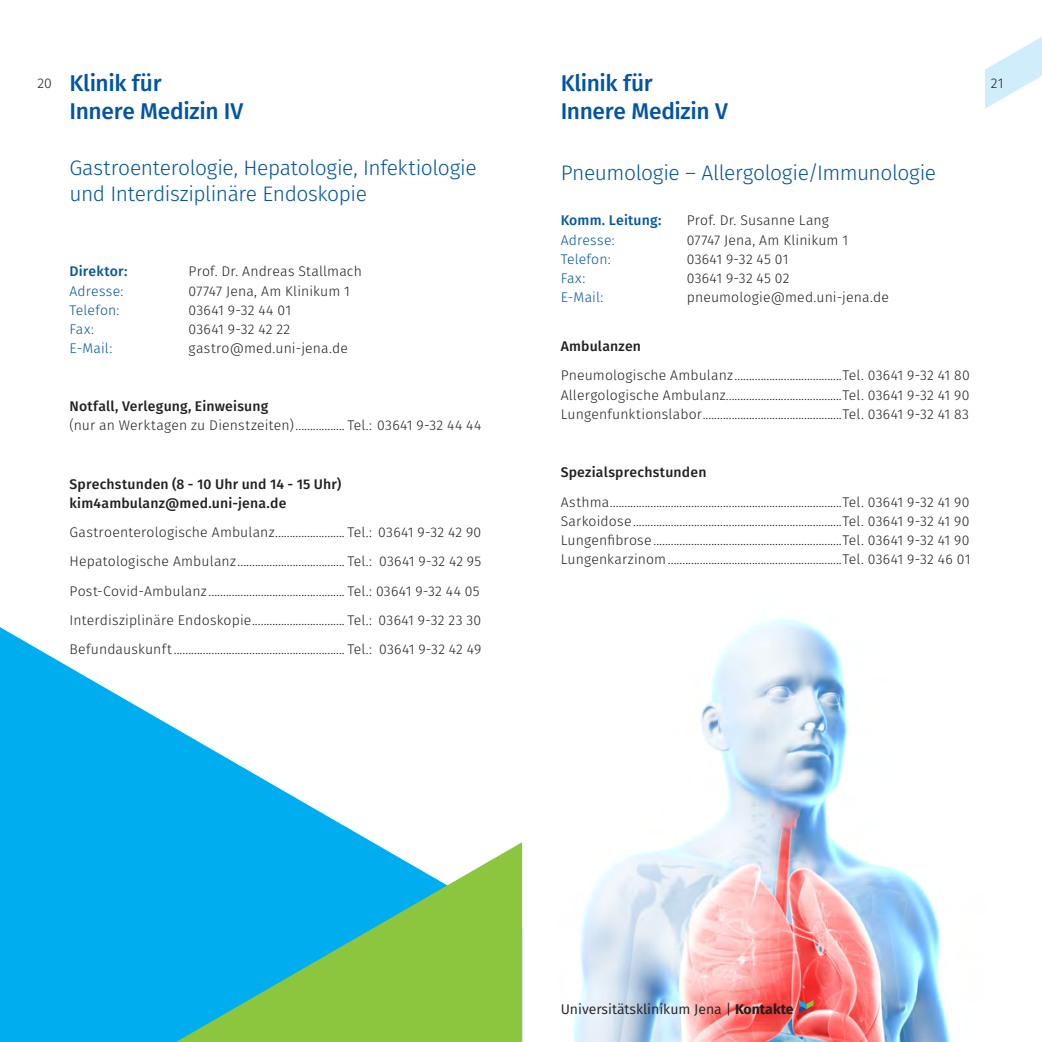
<style>
.page{position:relative;width:1042px;height:1042px;background:#fff}
.page>*{position:absolute;margin:0;border:0;box-sizing:border-box;transform-origin:0 0}
.t1{font:500 22.75px/28px "Fira Sans";letter-spacing:-.015em;color:#0154a6}
.t2{font:300 21px/26.2px "Fira Sans";letter-spacing:-.02em;color:#0154a6}
.t3{font:300 14px "Fira Sans";letter-spacing:.015em;color:#231f20}
.t4{font:500 14px/19.2px "Fira Sans";letter-spacing:.015em;color:#231f20}
.t5{font:300 14px "Fira Sans";letter-spacing:.015em;color:#0154a6}
.t6{font:14px "Fira Sans";color:#231f20}
.t7{font:500 14px "Fira Sans";letter-spacing:.015em;color:#0154a6}
.s1{font-weight:700}
</style>
<div class="page">
<svg style="left:0;top:627px;width:372px;height:415px;fill:#00aeef"></svg>
<svg style="left:176px;top:842px;width:346px;height:200px"></svg>
<img style="left:573px;top:619px;width:378px;height:423px">
<svg style="left:985px;top:37px;width:57px;height:72px"></svg>
<svg style="left:799px;top:1000px;width:14px;height:13px"></svg>
<p class="t3" style="left:37px;top:73px;width:16px">20</p>
<h1 class="t1" style="left:69px;top:68px;width:175px">Klinik für<br>Innere Medizin IV</h1>
<h2 class="t2" style="left:69px;top:154px;width:409px">Gastroenterologie, Hepatologie, Infektiologie und Interdisziplinäre Endoskopie</h2>
<p class="t7" style="left:69px;top:260px;width:60px">Direktor:</p>
<p class="t3" style="left:189px;top:261px;width:175px">Prof. Dr. Andreas Stallmach</p>
<p class="t5" style="left:69px;top:281px;width:56px">Adresse:</p>
<p class="t3" style="left:189px;top:281px;width:163px">07747 Jena, Am Klinikum 1</p>
<p class="t5" style="left:69px;top:300px;width:51px">Telefon:</p>
<p class="t3" style="left:189px;top:300px;width:104px">03641 9-32 44 01</p>
<p class="t5" style="left:69px;top:319px;width:26px">Fax:</p>
<p class="t3" style="left:189px;top:319px;width:103px">03641 9-32 42 22</p>
<p class="t5" style="left:69px;top:338px;width:44px">E-Mail:</p>
<p class="t3" style="left:189px;top:338px;width:161px">gastro@med.uni-jena.de</p>
<p class="t4" style="left:69px;top:396px;width:200px">Notfall, Verlegung, Einweisung</p>
<p class="t3" style="left:69px;top:415px;width:229px">(nur an Werktagen zu Dienstzeiten)..................</p>
<p class="t3" style="left:347px;top:415px;width:135px">Tel.: 03641 9-32 44 44</p>
<p class="t4" style="left:69px;top:473px;width:273px">Sprechstunden (8 - 10 Uhr und 14 - 15 Uhr) kim4ambulanz@med.uni-jena.de</p>
<p class="t3" style="left:69px;top:522px;width:209px">Gastroenterologische Ambulanz.........................</p>
<p class="t3" style="left:347px;top:522px;width:135px">Tel.: 03641 9-32 42 90</p>
<p class="t3" style="left:69px;top:551px;width:172px">Hepatologische Ambulanz......................................</p>
<p class="t3" style="left:347px;top:551px;width:135px">Tel.: 03641 9-32 42 95</p>
<p class="t3" style="left:69px;top:581px;width:142px">Post-Covid-Ambulanz................................................</p>
<p class="t3" style="left:347px;top:581px;width:134px">Tel.: 03641 9-32 44 05</p>
<p class="t3" style="left:69px;top:610px;width:186px">Interdisziplinäre Endoskopie.................................</p>
<p class="t3" style="left:347px;top:610px;width:135px">Tel.: 03641 9-32 23 30</p>
<p class="t3" style="left:69px;top:639px;width:109px">Befundauskunft............................................................</p>
<p class="t3" style="left:347px;top:639px;width:135px">Tel.: 03641 9-32 42 49</p>
<h1 class="t1" style="left:561px;top:68px;width:169px">Klinik für<br>Innere Medizin V</h1>
<h2 class="t2" style="left:561px;top:159px;width:377px">Pneumologie – Allergologie/Immunologie</h2>
<p class="t7" style="left:561px;top:209px;width:102px">Komm. Leitung:</p>
<p class="t3" style="left:687px;top:210px;width:144px">Prof. Dr. Susanne Lang</p>
<p class="t5" style="left:561px;top:230px;width:56px">Adresse:</p>
<p class="t3" style="left:687px;top:230px;width:163px">07747 Jena, Am Klinikum 1</p>
<p class="t5" style="left:561px;top:249px;width:51px">Telefon:</p>
<p class="t3" style="left:687px;top:249px;width:103px">03641 9-32 45 01</p>
<p class="t5" style="left:561px;top:268px;width:26px">Fax:</p>
<p class="t3" style="left:687px;top:268px;width:104px">03641 9-32 45 02</p>
<p class="t5" style="left:561px;top:287px;width:44px">E-Mail:</p>
<p class="t3" style="left:687px;top:287px;width:204px">pneumologie@med.uni-jena.de</p>
<p class="t4" style="left:561px;top:336px;width:82px">Ambulanzen</p>
<p class="t3" style="left:561px;top:366px;width:177px">Pneumologische Ambulanz......................................</p>
<p class="t3" style="left:842px;top:366px;width:129px">Tel. 03641 9-32 41 80</p>
<p class="t3" style="left:561px;top:385px;width:169px">Allergologische Ambulanz.........................................</p>
<p class="t3" style="left:842px;top:385px;width:128px">Tel. 03641 9-32 41 90</p>
<p class="t3" style="left:561px;top:404px;width:146px">Lungenfunktionslabor.................................................</p>
<p class="t3" style="left:842px;top:404px;width:128px">Tel. 03641 9-32 41 83</p>
<p class="t4" style="left:561px;top:462px;width:147px">Spezialsprechstunden</p>
<p class="t3" style="left:561px;top:492px;width:53px">Asthma.................................................................................</p>
<p class="t3" style="left:842px;top:492px;width:128px">Tel. 03641 9-32 41 90</p>
<p class="t3" style="left:561px;top:511px;width:74px">Sarkoidose.........................................................................</p>
<p class="t3" style="left:842px;top:511px;width:128px">Tel. 03641 9-32 41 90</p>
<p class="t3" style="left:561px;top:530px;width:95px">Lungenfibrose..................................................................</p>
<p class="t3" style="left:842px;top:530px;width:128px">Tel. 03641 9-32 41 90</p>
<p class="t3" style="left:561px;top:549px;width:110px">Lungenkarzinom.............................................................</p>
<p class="t3" style="left:842px;top:549px;width:129px">Tel. 03641 9-32 46 01</p>
<p class="t3" style="left:991px;top:73px;width:14px">21</p>
<p class="t6" style="left:561px;top:998px;width:235px">Universitätsklinikum Jena | <span class="s1">Kontakte</span></p>
</div>
